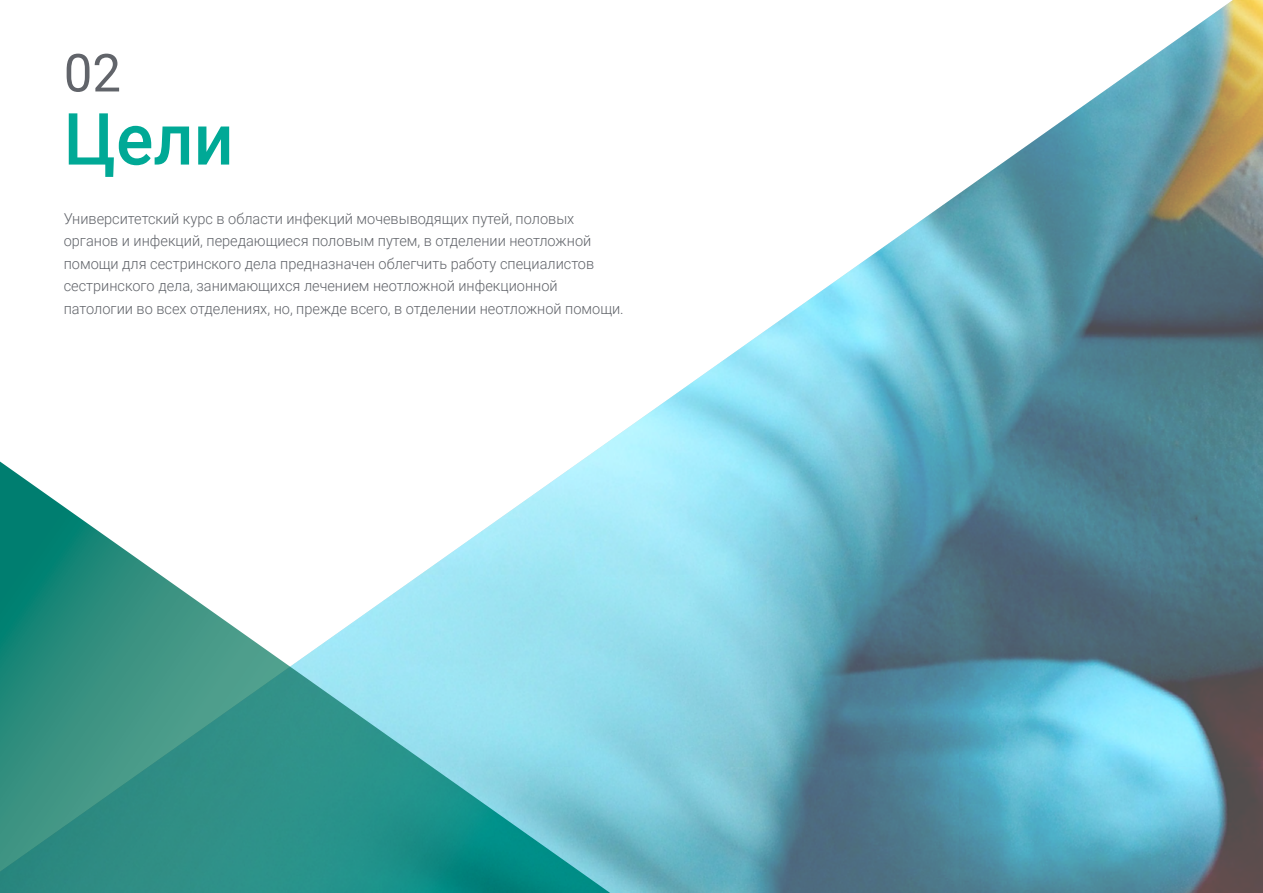
<style>
.page{position:relative;width:1263px;height:893px;background:#fff}
.page>*{position:absolute;margin:0;border:0;box-sizing:border-box;transform-origin:0 0}
.t1{font:500 72px "Roboto";color:#00a996}
.t2{font:52.5px "Roboto";color:#61646a}
.t3{font:300 15px/22.5px "Roboto";color:#61646a}
</style>
<div class="page">
<img style="left:602px;top:0;width:661px;height:893px">
<svg style="left:0;top:446px;width:640px;height:447px"></svg>
<h2 class="t2" style="left:64px;top:36px;width:59px">02</h2>
<h1 class="t1" style="left:64px;top:89px;width:171px">Цели</h1>
<p class="t3" style="left:64px;top:207px;width:561px">Университетский курс в области инфекций мочевыводящих путей, половых органов и инфекций, передающиеся половым путем, в отделении неотложной помощи для сестринского дела предназначен облегчить работу специалистов сестринского дела, занимающихся лечением неотложной инфекционной патологии во всех отделениях, но, прежде всего, в отделении неотложной помощи.</p>
</div>
